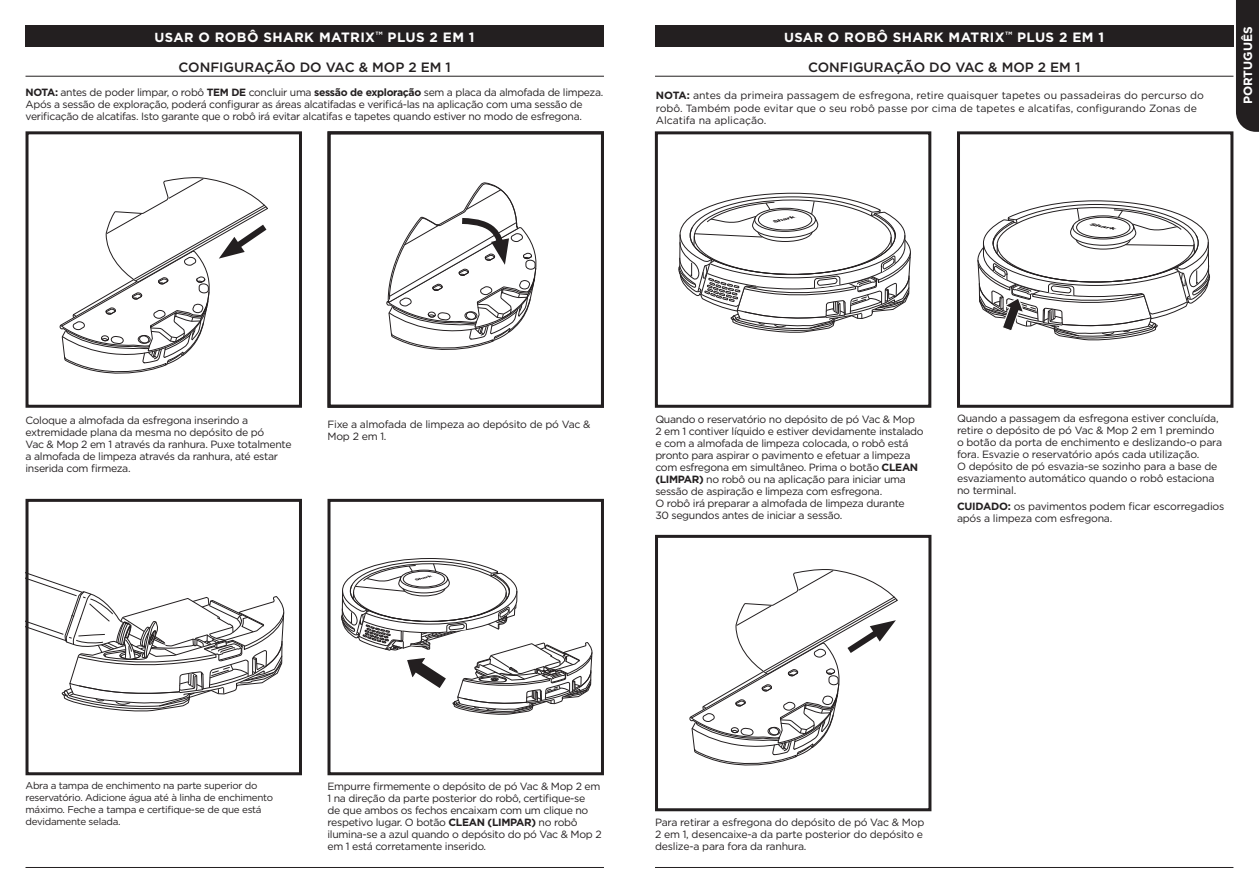
<style>
.page{position:relative;width:1259px;height:893px;background:#fff}
.page>*{position:absolute;margin:0;border:0;box-sizing:border-box;transform-origin:0 0}
.t1{font:700 13.5px "Gotham";letter-spacing:.03em;color:#fff}
.t2{font:500 13.5px "Gotham";color:#231f20}
.t3{font:700 12px "Gotham";color:#fff}
.t4{font:10.5px/12px "Gotham";letter-spacing:-.03em;color:#231f20}
.t5{font:10.5px/12px "Gotham";color:#231f20}
.t6{font:9.9px/12px "Gotham";letter-spacing:-.03em;color:#231f20}
.s1{font-size:13.2px}
.s2{font-weight:700}
</style>
<div class="page">
<hr style="left:655px;top:867px;width:578px;height:1px;background:#231f20">
<hr style="left:26px;top:867px;width:578px;height:1px;background:#231f20">
<div style="left:655px;top:26px;width:578px;height:21px;background:#231f20"></div>
<div style="left:25px;top:26px;width:579px;height:21px;background:#231f20"></div>
<hr style="left:655px;top:76px;width:578px;height:1px;background:#231f20">
<hr style="left:26px;top:76px;width:578px;height:1px;background:#231f20">
<div style="left:327px;top:131px;width:277px;height:277px;border:3px solid #231f20"></div>
<div style="left:26px;top:131px;width:276px;height:277px;border:3px solid #231f20"></div>
<div style="left:655px;top:535px;width:276px;height:276px;border:3px solid #231f20"></div>
<svg style="left:59px;top:177px;width:209px;height:197px"></svg>
<svg style="left:386px;top:182px;width:151px;height:168px"></svg>
<svg style="left:689px;top:569px;width:209px;height:197px"></svg>
<svg style="left:30px;top:573px;width:255px;height:139px"></svg>
<div style="left:26px;top:499px;width:276px;height:276px;border:3px solid #231f20"></div>
<div style="left:1236px;top:0;width:23px;height:132px;background:#231f20"></div>
<div style="left:327px;top:499px;width:277px;height:276px;border:3px solid #231f20"></div>
<svg style="left:341px;top:558px;width:251px;height:157px"></svg>
<svg style="left:678px;top:192px;width:233px;height:141px"></svg>
<div style="left:655px;top:131px;width:276px;height:277px;border:3px solid #231f20"></div>
<div style="left:957px;top:131px;width:276px;height:277px;border:3px solid #231f20"></div>
<svg style="left:977px;top:200px;width:233px;height:141px"></svg>
<p class="t1" style="left:155px;top:28px;width:321px"><span class="s1">USAR</span> O ROBÔ SHARK MATRIX<sup>™</sup> PLUS 2 EM 1</p>
<p class="t1" style="left:784px;top:28px;width:321px"><span class="s1">USAR</span> O ROBÔ SHARK MATRIX<sup>™</sup> PLUS 2 EM 1</p>
<p class="t2" style="left:178px;top:58px;width:274px">CONFIGURAÇÃO DO VAC &amp; MOP 2 EM 1</p>
<p class="t2" style="left:808px;top:58px;width:274px">CONFIGURAÇÃO DO VAC &amp; MOP 2 EM 1</p>
<p class="t4" style="left:26px;top:86px;width:579px"><span class="s2">NOTA:</span> antes de poder limpar, o robô <span class="s2">TEM DE</span> concluir uma <span class="s2">sessão de exploração</span> sem a placa da almofada de limpeza.<br>Após a sessão de exploração, poderá configurar as áreas alcatifadas e verificá-las na aplicação com uma sessão de verificação de alcatifas. Isto garante que o robô irá evitar alcatifas e tapetes quando estiver no modo de esfregona.</p>
<p class="t5" style="left:656px;top:90px;width:550px"><span class="s2">NOTA:</span> antes da primeira passagem de esfregona, retire quaisquer tapetes ou passadeiras do percurso do robô. Também pode evitar que o seu robô passe por cima de tapetes e alcatifas, configurando Zonas de<br>Alcatifa na aplicação.</p>
<p class="t3" style="left:1240px;top:104px;width:79px;rotate:-90deg">PORTUGUÊS</p>
<p class="t4" style="left:26px;top:414px;width:267px">Coloque a almofada da esfregona inserindo a extremidade plana da mesma no depósito de pó<br>Vac &amp; Mop 2 em 1 através da ranhura. Puxe totalmente a almofada de limpeza através da ranhura, até estar inserida com firmeza.</p>
<p class="t4" style="left:327px;top:418px;width:265px">Fixe a almofada de limpeza ao depósito de pó Vac &amp;<br>Mop 2 em 1.</p>
<p class="t4" style="left:655px;top:413px;width:270px">Quando o reservatório no depósito de pó Vac &amp; Mop 2 em 1 contiver líquido e estiver devidamente instalado e com a almofada de limpeza colocada, o robô está pronto para aspirar o pavimento e efetuar a limpeza com esfregona em simultâneo. Prima o botão <span class="s2">CLEAN (LIMPAR)</span> no robô ou na aplicação para iniciar uma sessão de aspiração e limpeza com esfregona.<br>O robô irá preparar a almofada de limpeza durante<br>30 segundos antes de iniciar a sessão.</p>
<p class="t4" style="left:957px;top:412px;width:267px">Quando a passagem da esfregona estiver concluída, retire o depósito de pó Vac &amp; Mop 2 em 1 premindo o botão da porta de enchimento e deslizando-o para fora. Esvazie o reservatório após cada utilização.<br>O depósito de pó esvazia-se sozinho para a base de esvaziamento automático quando o robô estaciona no terminal.</p>
<p class="t4" style="left:957px;top:500px;width:269px"><span class="s2">CUIDADO:</span> os pavimentos podem ficar escorregadios após a limpeza com esfregona.</p>
<p class="t6" style="left:26px;top:779px;width:249px">Abra a tampa de enchimento na parte superior do reservatório. Adicione água até à linha de enchimento máximo. Feche a tampa e certifique-se de que está devidamente selada.</p>
<p class="t4" style="left:327px;top:780px;width:276px">Empurre firmemente o depósito de pó Vac &amp; Mop 2 em 1 na direção da parte posterior do robô, certifique-se<br>de que ambos os fechos encaixam com um clique no respetivo lugar. O botão <span class="s2">CLEAN (LIMPAR)</span> no robô ilumina-se a azul quando o depósito do pó Vac &amp; Mop 2 em 1 está corretamente inserido.</p>
<p class="t4" style="left:655px;top:816px;width:271px;text-align:justify">Para retirar a esfregona do depósito de pó Vac &amp; Mop 2 em 1, desencaixe-a da parte posterior do depósito e deslize-a para fora da ranhura.</p>
</div>
